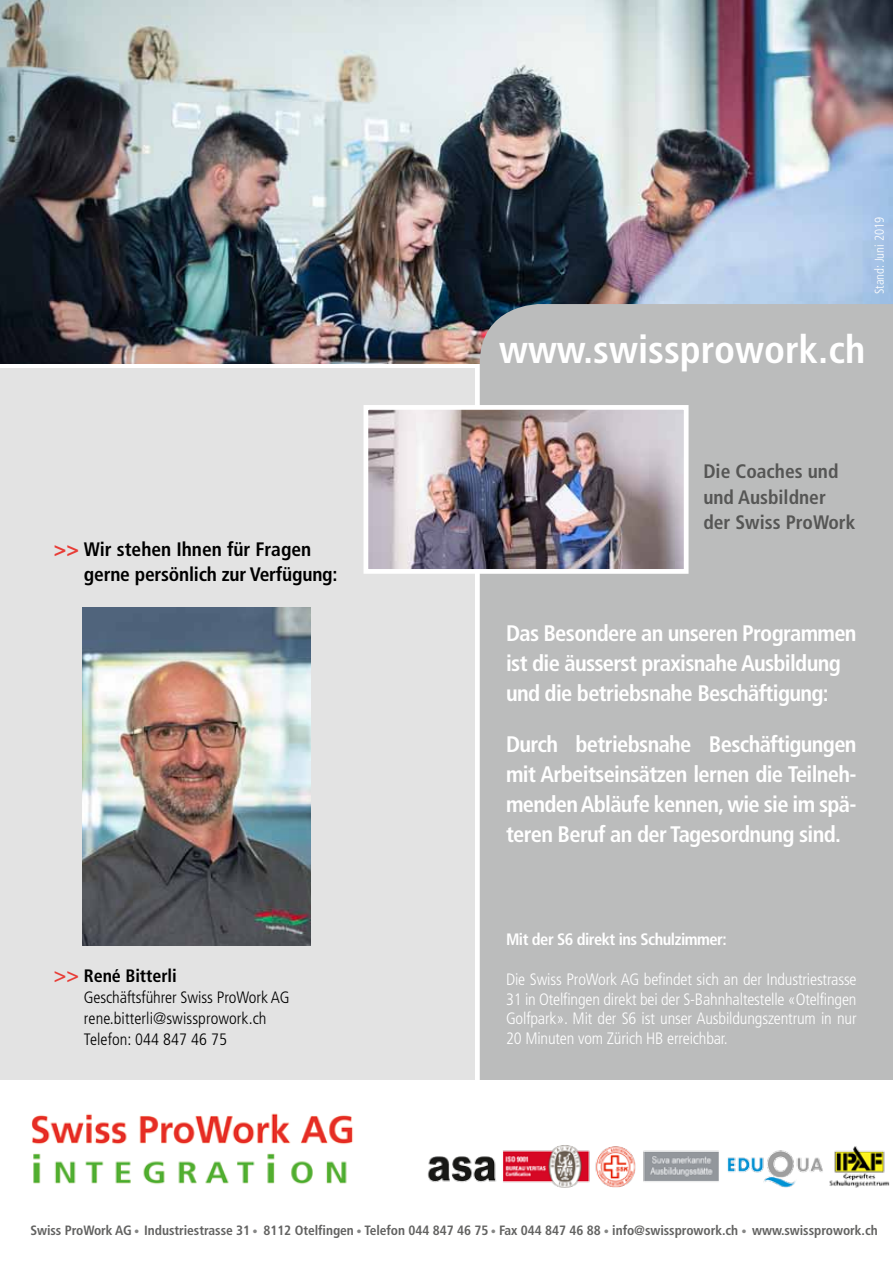
<style>
.page{position:relative;width:893px;height:1263px;background:#fff}
.page>*{position:absolute;margin:0;border:0;box-sizing:border-box;transform-origin:0 0}
.t1{font:700 condensed 39px "Frutiger";color:#fff}
.t2{font:700 condensed 22.5px/30px "Frutiger";letter-spacing:-.03em;color:#fff}
.t3{font:700 condensed 19.5px/25.5px "Frutiger";letter-spacing:-.01em;color:#000}
.t4{font:700 condensed 19.5px/25.5px "Frutiger";color:#565655}
.t5{font:700 condensed 18px "Frutiger";letter-spacing:-.005em;color:#000}
.t6{font:300 condensed 16.5px/19.8px "Frutiger";letter-spacing:-.01em;color:#fff;text-align:justify}
.t7{font:300 condensed 16.5px/21px "Frutiger";letter-spacing:.005em;color:#000}
.t8{font:700 condensed 16.5px "Frutiger";letter-spacing:-.03em;color:#fff}
.t9{font:700 condensed 13.5px "Frutiger";letter-spacing:-.005em;color:#626261}
.t10{font:300 condensed 12.75px "Frutiger";letter-spacing:-.005em;color:#fff}
.s1{font-stretch:normal;font-size:21px;color:#e83d37}
.s2{font-size:21px;color:#e83d37}
.s3{font-weight:300;font-size:10.5px;color:#868786}
</style>
<div class="page">
<div style="left:0;top:369px;width:474px;height:894px;background:#e3e3e3"></div>
<img style="left:0;top:0;width:893px;height:363px">
<div style="left:480px;top:304px;width:413px;height:776px;background:#bbbcbc"></div>
<div style="left:0;top:1080px;width:893px;height:183px;background:#fff"></div>
<img style="left:31px;top:1113px;width:322px;height:71px">
<img style="left:370px;top:411px;width:313px;height:157px">
<div style="left:364px;top:405px;width:325px;height:169px;border:5px solid #fff"></div>
<img style="left:83px;top:607px;width:227px;height:338px">
<img style="left:427px;top:1145px;width:463px;height:43px">
<p class="t3" style="left:84px;top:536px;width:255px;text-indent:-30px"><span class="s1">&gt;&gt;</span> Wir stehen Ihnen für Fragen gerne persönlich zur Verfügung:</p>
<p class="t5" style="left:54px;top:965px;width:125px"><span class="s2">&gt;&gt;</span> René Bitterli</p>
<p class="t7" style="left:84px;top:987px;width:207px">Geschäftsführer Swiss ProWork AG rene.bitterli@swissprowork.ch<br>Telefon: 044 847 46 75</p>
<p class="t10" style="left:872px;top:294px;width:78px;rotate:-90deg">Stand: Juni 2019</p>
<h1 class="t1" style="left:499px;top:326px;width:368px">www.swissprowork.ch</h1>
<p class="t4" style="left:703px;top:459px;width:154px">Die Coaches und und Ausbildner der Swiss ProWork</p>
<p class="t2" style="left:506px;top:618px;width:352px">Das Besondere an unseren Programmen ist die äusserst praxisnahe Ausbildung und die betriebsnahe Beschäftigung:</p>
<p class="t2" style="left:506px;top:729px;width:352px;text-align:justify">Durch betriebsnahe Beschäftigungen mit Arbeitseinsätzen lernen die Teilneh&shy;menden Abläufe kennen, wie sie im spä&shy;teren Beruf an der Tagesordnung sind.</p>
<p class="t8" style="left:506px;top:929px;width:222px">Mit der S6 direkt ins Schulzimmer:</p>
<p class="t6" style="left:506px;top:969px;width:352px">Die Swiss ProWork AG befindet sich an der Industriestrasse 31 in Otelfingen direkt bei der S-Bahnhaltestelle «Otelfingen Golfpark». Mit der S6 ist unser Ausbildungszentrum in nur 20 Minuten vom Zürich HB erreichbar.</p>
<p class="t9" style="left:30px;top:1223px;width:849px">Swiss ProWork AG <span class="s3">•</span> Industriestrasse 31 <span class="s3">•</span> 8112 Otelfingen <span class="s3">•</span> Telefon 044 847 46 75 <span class="s3">•</span> Fax 044 847 46 88 <span class="s3">•</span> info@swissprowork.ch <span class="s3">•</span> www.swissprowork.ch</p>
</div>
